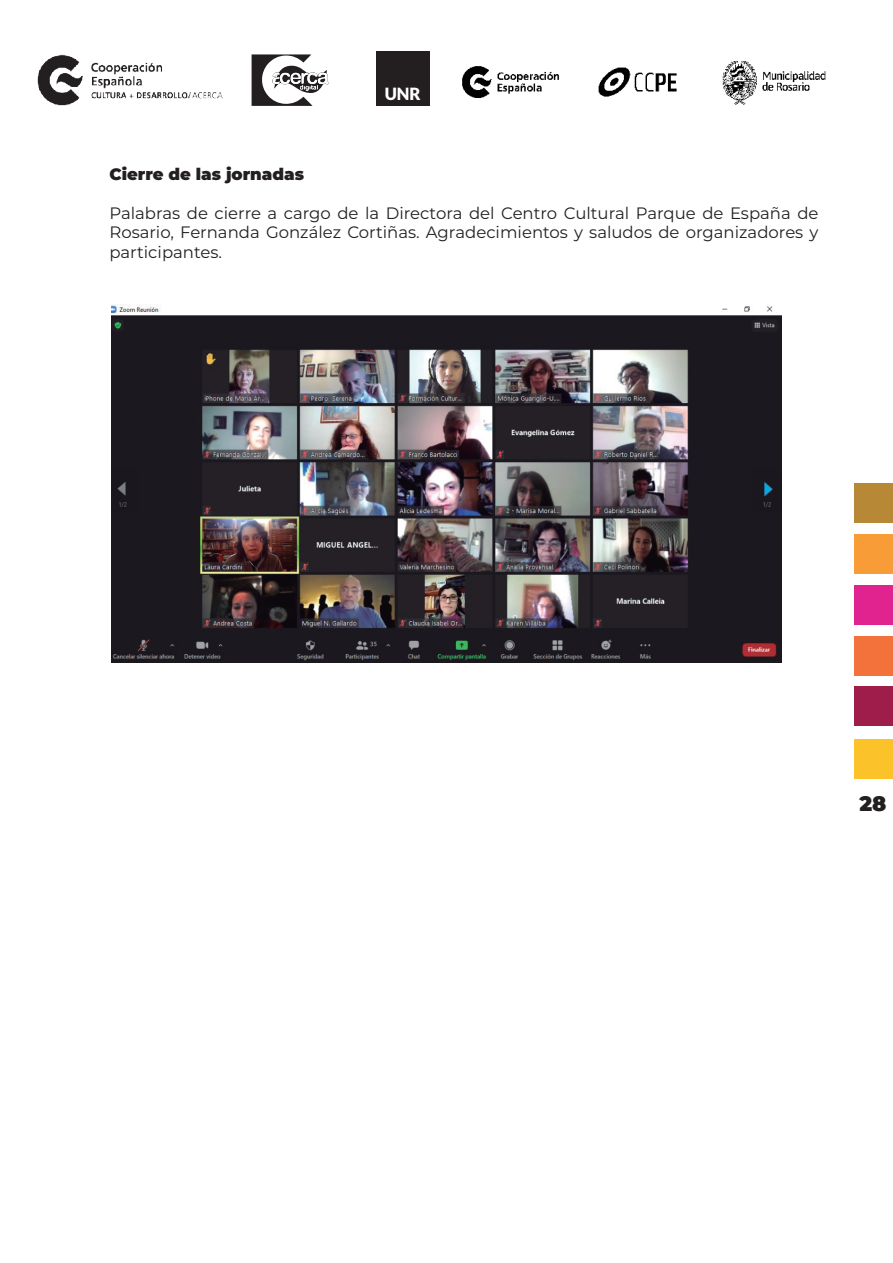
<style>
.page{position:relative;width:893px;height:1263px;background:#fff}
.page>*{position:absolute;margin:0;border:0;box-sizing:border-box;transform-origin:0 0}
.t1{font:900 21px "Montserrat";color:#231f20}
.t2{font:900 16.8px "Lato";color:#fff}
.t3{font:16.5px/19.5px "Montserrat";color:#231f20;text-align:justify}
.t4{font:900 16.5px "Montserrat";color:#231f20}
</style>
<div class="page">
<svg style="left:252px;top:54px;width:77px;height:52px"></svg>
<div style="left:376px;top:52px;width:54px;height:54px;background:#231f20"></div>
<img style="left:37px;top:54px;width:186px;height:52px">
<img style="left:462px;top:61px;width:364px;height:44px">
<img style="left:112px;top:305px;width:669px;height:358px">
<div style="left:854px;top:739px;width:39px;height:39px;background:#fbc22a"></div>
<div style="left:854px;top:687px;width:39px;height:39px;background:#9f1d4a"></div>
<div style="left:854px;top:637px;width:39px;height:39px;background:#f3713a"></div>
<div style="left:854px;top:586px;width:39px;height:39px;background:#e12390"></div>
<div style="left:854px;top:535px;width:39px;height:39px;background:#f89c38"></div>
<div style="left:854px;top:484px;width:39px;height:39px;background:#b78937"></div>
<div style="left:854px;top:738px;width:39px;height:39px;background:#fbc22a"></div>
<div style="left:854px;top:686px;width:39px;height:39px;background:#9f1d4a"></div>
<div style="left:854px;top:636px;width:39px;height:39px;background:#f3713a"></div>
<div style="left:854px;top:585px;width:39px;height:39px;background:#e12390"></div>
<div style="left:854px;top:534px;width:39px;height:39px;background:#f89c38"></div>
<div style="left:854px;top:483px;width:39px;height:39px;background:#b78937"></div>
<p class="t2" style="left:385px;top:84px;width:38px">UNR</p>
<p class="t4" style="left:109px;top:161px;width:196px">Cierre de las jornadas</p>
<p class="t3" style="left:109px;top:202px;width:711px">Palabras de cierre a cargo de la Directora del Centro Cultural Parque de España de Rosario, Fernanda González Cortiñas. Agradecimientos y saludos de organizadores y participantes.</p>
<p class="t1" style="left:859px;top:788px;width:29px">28</p>
</div>
